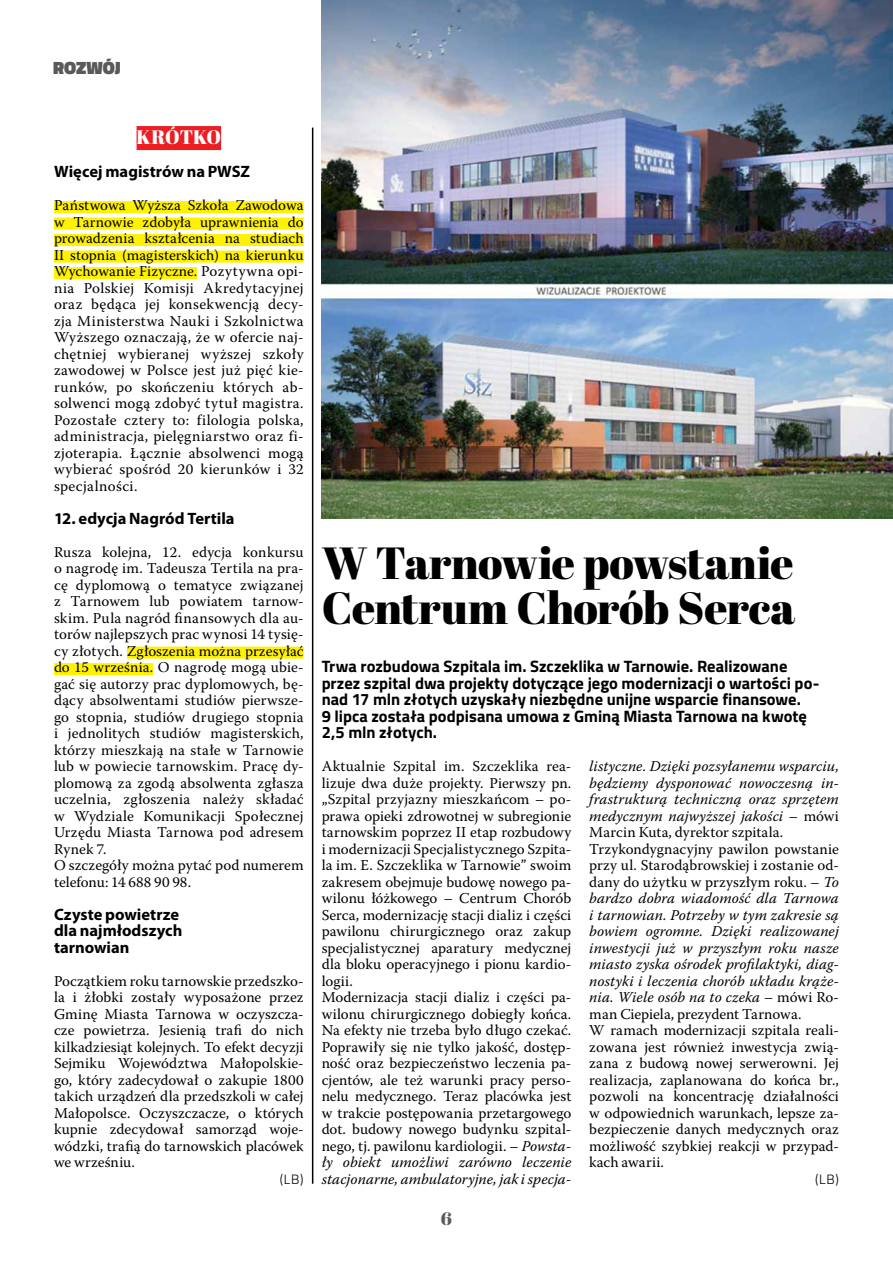
<style>
.page{position:relative;width:893px;height:1263px;background:#fff}
.page>*{position:absolute;margin:0;border:0;box-sizing:border-box;transform-origin:0 0}
.t1{font:45px/45px "Abril Fatface";letter-spacing:-.015em;color:#000}
.t2{font:19.5px "Abril Fatface";letter-spacing:-.005em;color:#fff}
.t3{font:900 18px "Titillium";color:#58595b}
.t4{font:18px "Abril Fatface";color:#58595b}
.t5{font:700 16.5px/16.5px "Titillium";color:#000}
.t6{font:700 16.5px/16.5px "Myriad Pro";color:#000}
.t7{font:15px/16.5px "Warnock Pro";letter-spacing:.005em;color:#000}
.t8{font:300 13.5px "Titillium";color:#000}
.s1{font-style:italic}
</style>
<div class="page">
<div style="left:137px;top:126px;width:84px;height:24px;background:#ed1d24"></div>
<div style="left:54px;top:201px;width:250px;height:12px;background:#fff200"></div>
<div style="left:54px;top:218px;width:250px;height:12px;background:#fff200"></div>
<div style="left:54px;top:234px;width:250px;height:12px;background:#fff200"></div>
<div style="left:54px;top:251px;width:250px;height:12px;background:#fff200"></div>
<div style="left:54px;top:267px;width:143px;height:12px;background:#fff200"></div>
<div style="left:127px;top:647px;width:177px;height:12px;background:#fff200"></div>
<div style="left:54px;top:663px;width:99px;height:12px;background:#fff200"></div>
<img style="left:322px;top:0;width:571px;height:519px">
<hr style="left:312px;top:128px;width:1px;height:1056px;background:#000">
<p class="t3" style="left:53px;top:55px;width:69px">ROZWÓJ</p>
<h2 class="t2" style="left:137px;top:123px;width:86px">KRÓTKO</h2>
<p class="t6" style="left:54px;top:163px;width:198px">Więcej magistrów na PWSZ</p>
<p class="t7" style="left:54px;top:197px;width:251px;text-align:justify">Państwowa Wyższa Szkoła Zawodowa w Tarnowie zdobyła uprawnienia do prowadzenia kształcenia na studiach II stopnia (magisterskich) na kierunku Wychowanie Fizyczne. Pozytywna opi&shy;nia Polskiej Komisji Akredytacyjnej oraz będąca jej konsekwencją decy&shy;zja Ministerstwa Nauki i Szkolnictwa Wyższego oznaczają, że w ofercie naj&shy;chętniej wybieranej wyższej szkoły zawodowej w Polsce jest już pięć kie&shy;runków, po skończeniu których ab&shy;solwenci mogą zdobyć tytuł magistra.<br>Pozostałe cztery to: filologia polska, administracja, pielęgniarstwo oraz fi&shy;zjoterapia. Łącznie absolwenci mogą wybierać spośród 20 kierunków i 32 specjalności.</p>
<p class="t6" style="left:54px;top:509px;width:182px">12. edycja Nagród Tertila</p>
<p class="t7" style="left:54px;top:543px;width:251px">Rusza kolejna, 12. edycja konkursu o nagrodę im. Tadeusza Tertila na pra&shy;cę dyplomową o tematyce związanej z Tarnowem lub powiatem tarnow&shy;skim. Pula nagród finansowych dla au&shy;torów najlepszych prac wynosi 14 tysię&shy;cy złotych. Zgłoszenia można przesyłać do 15 września. O nagrodę mogą ubie&shy;gać się autorzy prac dyplomowych, bę&shy;dący absolwentami studiów pierwsze&shy;go stopnia, studiów drugiego stopnia i jednolitych studiów magisterskich, którzy mieszkają na stałe w Tarnowie lub w powiecie tarnowskim. Pracę dy&shy;plomową za zgodą absolwenta zgłasza uczelnia, zgłoszenia należy składać w Wydziale Komunikacji Społecznej Urzędu Miasta Tarnowa pod adresem Rynek 7.<br>O szczegóły można pytać pod numerem telefonu: 14 688 90 98.</p>
<p class="t6" style="left:54px;top:905px;width:130px">Czyste powietrze dla najmłodszych tarnowian</p>
<p class="t7" style="left:54px;top:972px;width:251px;text-align:justify">Początkiem roku tarnowskie przedszko&shy;la i żłobki zostały wyposażone przez Gminę Miasta Tarnowa w oczyszcza&shy;cze powietrza. Jesienią trafi do nich kilkadziesiąt kolejnych. To efekt decyzji Sejmiku Województwa Małopolskie&shy;go, który zadecydował o zakupie 1800 takich urządzeń dla przedszkoli w całej Małopolsce. Oczyszczacze, o których kupnie zdecydował samorząd woje&shy;wódzki, trafią do tarnowskich placówek we wrześniu.</p>
<p class="t8" style="left:280px;top:1169px;width:25px">(LB)</p>
<h1 class="t1" style="left:322px;top:539px;width:475px">W Tarnowie powstanie<br>Centrum Chorób Serca</h1>
<p class="t5" style="left:322px;top:657px;width:499px">Trwa rozbudowa Szpitala im. Szczeklika w Tarnowie. Realizowane przez szpital dwa projekty dotyczące jego modernizacji o wartości po&shy;nad 17 mln złotych uzyskały niezbędne unijne wsparcie finansowe.<br>9 lipca została podpisana umowa z Gminą Miasta Tarnowa na kwotę 2,5 mln złotych.</p>
<p class="t7" style="left:322px;top:758px;width:251px">Aktualnie Szpital im. Szczeklika rea&shy;lizuje dwa duże projekty. Pierwszy pn. „Szpital przyjazny mieszkańcom – po&shy;prawa opieki zdrowotnej w subregionie tarnowskim poprzez II etap rozbudowy i modernizacji Specjalistycznego Szpita&shy;la im. E. Szczeklika w Tarnowie” swoim zakresem obejmuje budowę nowego pa&shy;wilonu łóżkowego – Centrum Chorób Serca, modernizację stacji dializ i części pawilonu chirurgicznego oraz zakup specjalistycznej aparatury medycznej dla bloku operacyjnego i pionu kardio&shy;logii.<br>Modernizacja stacji dializ i części pa&shy;wilonu chirurgicznego dobiegły końca.<br>Na efekty nie trzeba było długo czekać.<br>Poprawiły się nie tylko jakość, dostęp&shy;ność oraz bezpieczeństwo leczenia pa&shy;cjentów, ale też warunki pracy perso&shy;nelu medycznego. Teraz placówka jest w trakcie postępowania przetargowego dot. budowy nowego budynku szpital&shy;nego, tj. pawilonu kardiologii. – <span class="s1">Powsta&shy;ły obiekt umożliwi zarówno leczenie stacjonarne, ambulatoryjne, jak i specja-</span></p>
<p class="t7" style="left:589px;top:758px;width:251px"><span class="s1">listyczne. Dzięki pozsyłanemu wsparciu, będziemy dysponować nowoczesną in&shy;frastrukturą techniczną oraz sprzętem medycznym najwyższej jakości</span> – mówi Marcin Kuta, dyrektor szpitala.<br>Trzykondygnacyjny pawilon powstanie przy ul. Starodąbrowskiej i zostanie od&shy;dany do użytku w przyszłym roku. – <span class="s1">To bardzo dobra wiadomość dla Tarnowa i tarnowian. Potrzeby w tym zakresie są bowiem ogromne. Dzięki realizowanej inwestycji już w przyszłym roku nasze miasto zyska ośrodek profilaktyki, diag&shy;nostyki i leczenia chorób układu krąże&shy;nia. Wiele osób na to czeka</span> – mówi Ro&shy;man Ciepiela, prezydent Tarnowa.<br>W ramach modernizacji szpitala reali&shy;zowana jest również inwestycja zwią&shy;zana z budową nowej serwerowni. Jej realizacja, zaplanowana do końca br., pozwoli na koncentrację działalności w odpowiednich warunkach, lepsze za&shy;bezpieczenie danych medycznych oraz możliwość szybkiej reakcji w przypad&shy;kach awarii.</p>
<p class="t8" style="left:815px;top:1169px;width:25px">(LB)</p>
<p class="t4" style="left:441px;top:1206px;width:13px">6</p>
</div>
